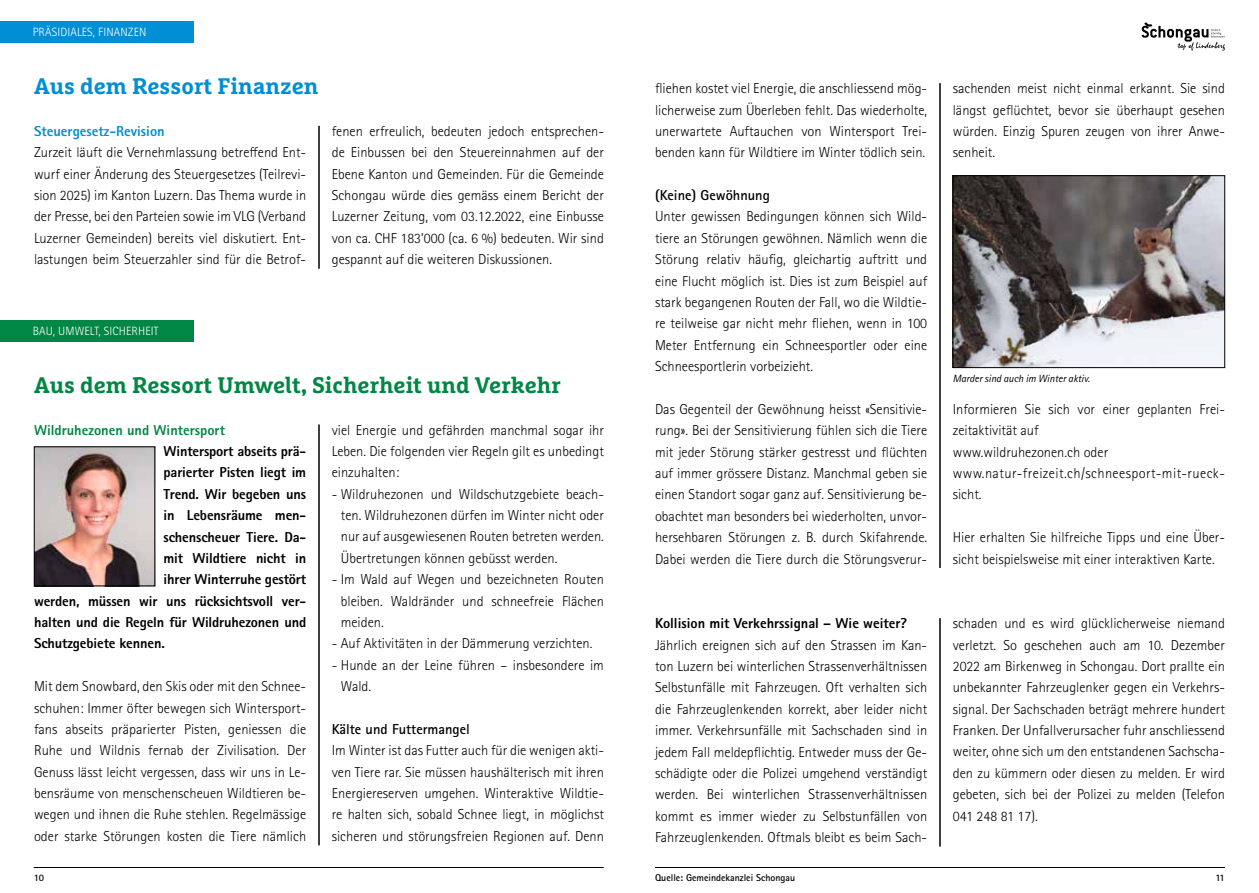
<style>
.page{position:relative;width:1259px;height:893px;background:#fff}
.page>*{position:absolute;margin:0;border:0;box-sizing:border-box;transform-origin:0 0}
.t1{font:700 22.5px "Marselis Slab Pro";color:#008645}
.t2{font:700 22.5px "Marselis Slab Pro";color:#008ed4}
.t3{font:300 14.4px/21.3px "Rotis Sans Serif Std";color:#000;text-align:justify}
.t4{font:800 14.4px "Rotis Sans Serif Std";letter-spacing:-.01em;color:#000}
.t5{font:700 14.4px "Rotis Sans Serif Std";color:#000}
.t6{font:800 14.4px "Rotis Sans Serif Std";color:#008645}
.t7{font:800 14.4px "Rotis Sans Serif Std";color:#008ed4}
.t8{font:300 12px "Rotis Sans Serif Std";letter-spacing:.01em;color:#fff}
.t9{font:italic 10.5px "Rotis Sans Serif Std";color:#000}
.t10{font:700 9.9px "Rotis Sans Serif Std";color:#000}
</style>
<div class="page">
<hr style="left:655px;top:867px;width:570px;height:1px;background:#000">
<hr style="left:34px;top:867px;width:570px;height:1px;background:#000">
<hr style="left:319px;top:126px;width:1px;height:143px;background:#000">
<div style="left:0;top:21px;width:193px;height:22px;background:#008ed4"></div>
<hr style="left:319px;top:425px;width:1px;height:420px;background:#000">
<div style="left:0;top:320px;width:193px;height:21px;background:#008645"></div>
<svg style="left:1141px;top:22px;width:84px;height:29px"></svg>
<hr style="left:939px;top:83px;width:1px;height:485px;background:#000">
<img style="left:954px;top:177px;width:269px;height:189px">
<div style="left:952px;top:175px;width:273px;height:193px;border:1px solid #000"></div>
<img style="left:36px;top:449px;width:117px;height:135px">
<div style="left:34px;top:447px;width:121px;height:139px;border:1px solid #000"></div>
<hr style="left:939px;top:618px;width:1px;height:228px;background:#000">
<p class="t8" style="left:33px;top:25px;width:115px">PRÄSIDIALES, FINANZEN</p>
<h1 class="t2" style="left:34px;top:72px;width:286px">Aus dem Ressort Finanzen</h1>
<p class="t7" style="left:34px;top:122px;width:132px">Steuergesetz-Revision</p>
<p class="t3" style="left:34px;top:142px;width:274px">Zurzeit läuft die Vernehmlassung betreffend Ent&shy;wurf einer Änderung des Steuergesetzes (Teilrevi&shy;sion 2025) im Kanton Luzern. Das Thema wurde in der Presse, bei den Parteien sowie im VLG (Verband Luzerner Gemeinden) bereits viel diskutiert. Ent&shy;lastungen beim Steuerzahler sind für die Betrof-</p>
<p class="t3" style="left:332px;top:121px;width:274px">fenen erfreulich, bedeuten jedoch entsprechen&shy;de Einbussen bei den Steuereinnahmen auf der Ebene Kanton und Gemeinden. Für die Gemeinde Schongau würde dies gemäss einem Bericht der Luzerner Zeitung, vom 03.12.2022, eine Einbusse von ca. CHF 183’000 (ca. 6 %) bedeuten. Wir sind gespannt auf die weiteren Diskussionen.</p>
<p class="t8" style="left:33px;top:324px;width:127px">BAU, UMWELT, SICHERHEIT</p>
<h1 class="t1" style="left:34px;top:371px;width:528px">Aus dem Ressort Umwelt, Sicherheit und Verkehr</h1>
<p class="t6" style="left:34px;top:421px;width:192px">Wildruhezonen und Wintersport</p>
<p class="t4" style="left:163px;top:442px;width:144px">Wintersport abseits prä-</p>
<p class="t4" style="left:163px;top:463px;width:144px">parierter Pisten liegt im</p>
<p class="t4" style="left:163px;top:485px;width:144px">Trend. Wir begeben uns</p>
<p class="t4" style="left:163px;top:506px;width:144px">in Lebensräume men-</p>
<p class="t4" style="left:163px;top:527px;width:144px">schenscheuer Tiere. Da-</p>
<p class="t4" style="left:163px;top:549px;width:144px">mit Wildtiere nicht in</p>
<p class="t4" style="left:163px;top:570px;width:144px">ihrer Winterruhe gestört</p>
<p class="t4" style="left:34px;top:592px;width:274px">werden, müssen wir uns rücksichtsvoll ver-</p>
<p class="t4" style="left:34px;top:613px;width:274px">halten und die Regeln für Wildruhezonen und</p>
<p class="t4" style="left:34px;top:634px;width:132px">Schutzgebiete kennen.</p>
<p class="t3" style="left:34px;top:676px;width:274px">Mit dem Snowbard, den Skis oder mit den Schnee&shy;schuhen: Immer öfter bewegen sich Wintersport&shy;fans abseits präparierter Pisten, geniessen die Ruhe und Wildnis fernab der Zivilisation. Der Genuss lässt leicht vergessen, dass wir uns in Le&shy;bensräume von menschenscheuen Wildtieren be&shy;wegen und ihnen die Ruhe stehlen. Regelmässige oder starke Störungen kosten die Tiere nämlich</p>
<p class="t3" style="left:332px;top:419px;width:274px">viel Energie und gefährden manchmal sogar ihr Leben. Die folgenden vier Regeln gilt es unbedingt einzuhalten:</p>
<p class="t3" style="left:341px;top:483px;width:265px;text-indent:-9px">- Wildruhezonen und Wildschutzgebiete beach&shy;ten. Wildruhezonen dürfen im Winter nicht oder nur auf ausgewiesenen Routen betreten werden.<br>Übertretungen können gebüsst werden.</p>
<p class="t3" style="left:341px;top:569px;width:265px;text-indent:-9px">- Im Wald auf Wegen und bezeichneten Routen bleiben. Waldränder und schneefreie Flächen meiden.</p>
<p class="t3" style="left:332px;top:633px;width:262px">- Auf Aktivitäten in der Dämmerung verzichten.</p>
<p class="t3" style="left:341px;top:654px;width:265px;text-indent:-9px">- Hunde an der Leine führen – insbesondere im<br>Wald.</p>
<p class="t5" style="left:332px;top:720px;width:140px">Kälte und Futtermangel</p>
<p class="t3" style="left:332px;top:740px;width:274px">Im Winter ist das Futter auch für die wenigen akti&shy;ven Tiere rar. Sie müssen haushälterisch mit ihren Energiereserven umgehen. Winteraktive Wildtie&shy;re halten sich, sobald Schnee liegt, in möglichst sicheren und störungsfreien Regionen auf. Denn</p>
<p class="t3" style="left:655px;top:78px;width:274px">fliehen kostet viel Energie, die anschliessend mög&shy;licherweise zum Überleben fehlt. Das wiederholte, unerwartete Auftauchen von Wintersport Trei&shy;benden kann für Wildtiere im Winter tödlich sein.</p>
<p class="t5" style="left:655px;top:186px;width:116px">(Keine) Gewöhnung</p>
<p class="t3" style="left:655px;top:206px;width:274px">Unter gewissen Bedingungen können sich Wild&shy;tiere an Störungen gewöhnen. Nämlich wenn die Störung relativ häufig, gleichartig auftritt und eine Flucht möglich ist. Dies ist zum Beispiel auf stark begangenen Routen der Fall, wo die Wildtie&shy;re teilweise gar nicht mehr fliehen, wenn in 100<br>Meter Entfernung ein Schneesportler oder eine Schneesportlerin vorbeizieht.</p>
<p class="t3" style="left:655px;top:398px;width:274px">Das Gegenteil der Gewöhnung heisst «Sensitivie&shy;rung». Bei der Sensitivierung fühlen sich die Tiere mit jeder Störung stärker gestresst und flüchten auf immer grössere Distanz. Manchmal geben sie einen Standort sogar ganz auf. Sensitivierung be&shy;obachtet man besonders bei wiederholten, unvor&shy;hersehbaren Störungen z. B. durch Skifahrende.<br>Dabei werden die Tiere durch die Störungsverur-</p>
<p class="t4" style="left:655px;top:614px;width:254px">Kollision mit Verkehrssignal – Wie weiter?</p>
<p class="t3" style="left:655px;top:634px;width:274px">Jährlich ereignen sich auf den Strassen im Kan&shy;ton Luzern bei winterlichen Strassenverhältnissen Selbstunfälle mit Fahrzeugen. Oft verhalten sich die Fahrzeuglenkenden korrekt, aber leider nicht immer. Verkehrsunfälle mit Sachschaden sind in jedem Fall meldepflichtig. Entweder muss der Ge&shy;schädigte oder die Polizei umgehend verständigt werden. Bei winterlichen Strassenverhältnissen kommt es immer wieder zu Selbstunfällen von Fahrzeuglenkenden. Oftmals bleibt es beim Sach-</p>
<p class="t3" style="left:952px;top:78px;width:274px">sachenden meist nicht einmal erkannt. Sie sind längst geflüchtet, bevor sie überhaupt gesehen würden. Einzig Spuren zeugen von ihrer Anwe&shy;senheit.</p>
<p class="t9" style="left:952px;top:372px;width:139px">Marder sind auch im Winter aktiv.</p>
<p class="t3" style="left:952px;top:398px;width:274px;text-align:left">Informieren Sie sich vor einer geplanten Frei&shy;zeitaktivität auf<br>www.wildruhezonen.ch oder www.natur-freizeit.ch/schneesport-mit-rueck&shy;sicht.</p>
<p class="t3" style="left:952px;top:527px;width:274px">Hier erhalten Sie hilfreiche Tipps und eine Über&shy;sicht beispielsweise mit einer interaktiven Karte.</p>
<p class="t3" style="left:952px;top:613px;width:274px">schaden und es wird glücklicherweise niemand verletzt. So geschehen auch am 10. Dezember 2022 am Birkenweg in Schongau. Dort prallte ein unbekannter Fahrzeuglenker gegen ein Verkehrs&shy;signal. Der Sachschaden beträgt mehrere hundert Franken. Der Unfallverursacher fuhr anschliessend weiter, ohne sich um den entstandenen Sachscha&shy;den zu kümmern oder diesen zu melden. Er wird gebeten, sich bei der Polizei zu melden (Telefon 041 248 81 17).</p>
<p class="t10" style="left:34px;top:871px;width:12px">10</p>
<p class="t10" style="left:655px;top:871px;width:142px">Quelle: Gemeindekanzlei Schongau</p>
<p class="t10" style="left:1215px;top:871px;width:11px">11</p>
</div>
